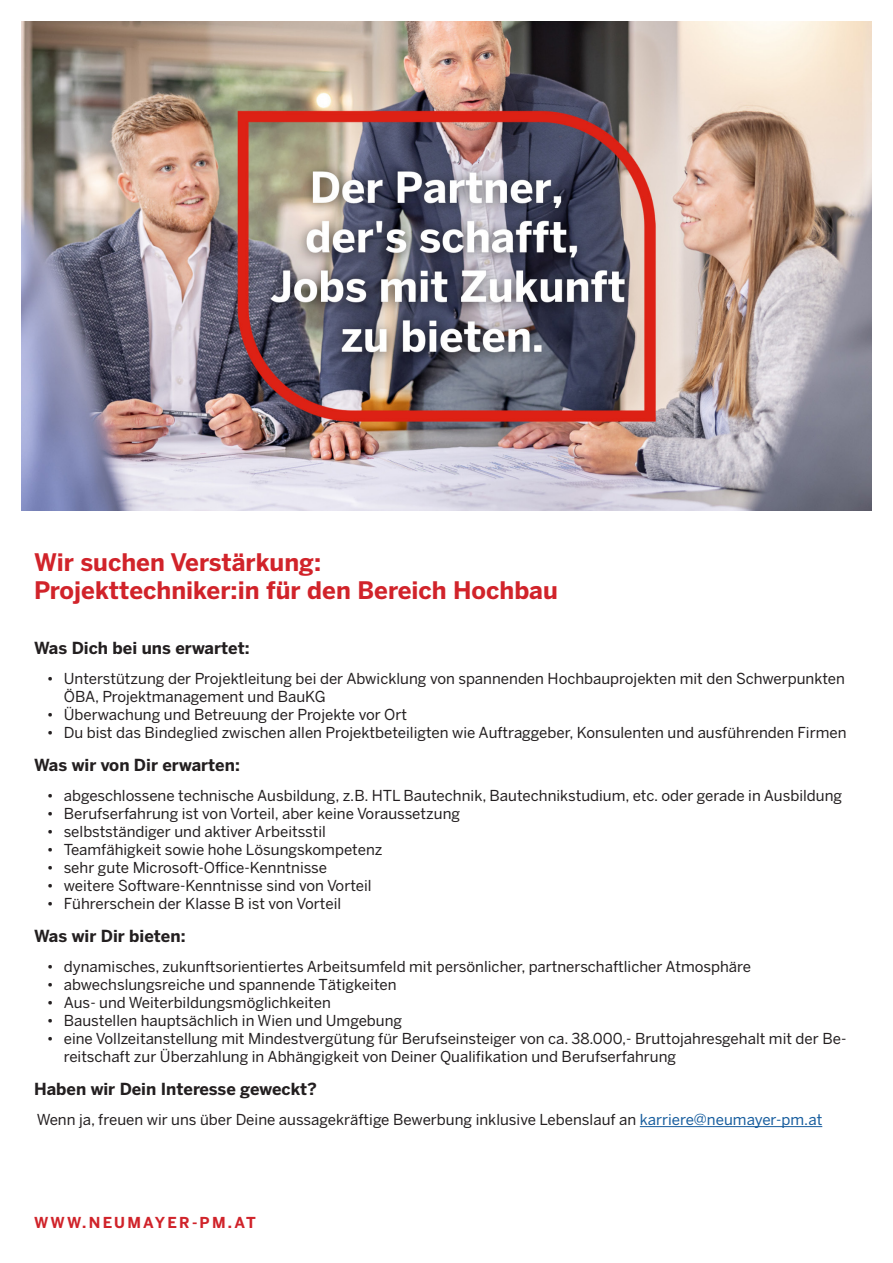
<style>
.page{position:relative;width:893px;height:1263px;background:#fff}
.page>*{position:absolute;margin:0;border:0;box-sizing:border-box;transform-origin:0 0}
.t1{font:700 24px "Benton Sans";color:#d1232a}
.t2{font:700 16.5px "Benton Sans";color:#231f20}
.t3{font:15px/18px "Benton Sans";color:#231f20}
.t4{font:700 15px "Benton Sans";letter-spacing:.15em;color:#d0232a}
.s1{color:#175d9e}
</style>
<div class="page">
<img style="left:21px;top:21px;width:851px;height:489px">
<hr style="left:640px;top:1126px;width:182px;height:1px;background:#175d9e">
<p class="t1" style="left:34px;top:547px;width:289px">Wir suchen Verstärkung:</p>
<p class="t1" style="left:34px;top:576px;width:525px">Projekttechniker:in für den Bereich Hochbau</p>
<p class="t2" style="left:34px;top:638px;width:217px">Was Dich bei uns erwartet:</p>
<p class="t3" style="left:64px;top:669px;width:783px;text-indent:-17px">• Unterstützung der Projektleitung bei der Abwicklung von spannenden Hochbauprojekten mit den Schwerpunkten<br>ÖBA, Projektmanagement und BauKG</p>
<p class="t3" style="left:47px;top:705px;width:362px">• Überwachung und Betreuung der Projekte vor Ort</p>
<p class="t3" style="left:47px;top:723px;width:801px">• Du bist das Bindeglied zwischen allen Projektbeteiligten wie Auftraggeber, Konsulenten und ausführenden Firmen</p>
<p class="t2" style="left:34px;top:755px;width:207px">Was wir von Dir erwarten:</p>
<p class="t3" style="left:47px;top:786px;width:797px">• abgeschlossene technische Ausbildung, z.B. HTL Bautechnik, Bautechnikstudium, etc. oder gerade in Ausbildung</p>
<p class="t3" style="left:47px;top:804px;width:415px">• Berufserfahrung ist von Vorteil, aber keine Voraussetzung</p>
<p class="t3" style="left:47px;top:822px;width:281px">• selbstständiger und aktiver Arbeitsstil</p>
<p class="t3" style="left:47px;top:840px;width:337px">• Teamfähigkeit sowie hohe Lösungskompetenz</p>
<p class="t3" style="left:47px;top:858px;width:282px">• sehr gute Microsoft-Office-Kenntnisse</p>
<p class="t3" style="left:47px;top:876px;width:326px">• weitere Software-Kenntnisse sind von Vorteil</p>
<p class="t3" style="left:47px;top:894px;width:296px">• Führerschein der Klasse B ist von Vorteil</p>
<p class="t2" style="left:34px;top:926px;width:153px">Was wir Dir bieten:</p>
<p class="t3" style="left:47px;top:957px;width:706px">• dynamisches, zukunftsorientiertes Arbeitsumfeld mit persönlicher, partnerschaftlicher Atmosphäre</p>
<p class="t3" style="left:47px;top:975px;width:351px">• abwechslungsreiche und spannende Tätigkeiten</p>
<p class="t3" style="left:47px;top:993px;width:286px">• Aus- und Weiterbildungsmöglichkeiten</p>
<p class="t3" style="left:47px;top:1011px;width:357px">• Baustellen hauptsächlich in Wien und Umgebung</p>
<p class="t3" style="left:64px;top:1029px;width:784px;text-indent:-17px">• eine Vollzeitanstellung mit Mindestvergütung für Berufseinsteiger von ca. 38.000,- Bruttojahresgehalt mit der Be&shy;reitschaft zur Überzahlung in Abhängigkeit von Deiner Qualifikation und Berufserfahrung</p>
<p class="t2" style="left:34px;top:1079px;width:285px">Haben wir Dein Interesse geweckt?</p>
<p class="t3" style="left:37px;top:1110px;width:787px">Wenn ja, freuen wir uns über Deine aussagekräftige Bewerbung inklusive Lebenslauf an <span class="s1">karriere@neumayer-pm.at</span></p>
<p class="t4" style="left:34px;top:1213px;width:223px">WWW.NEUMAYER-PM.AT</p>
</div>
